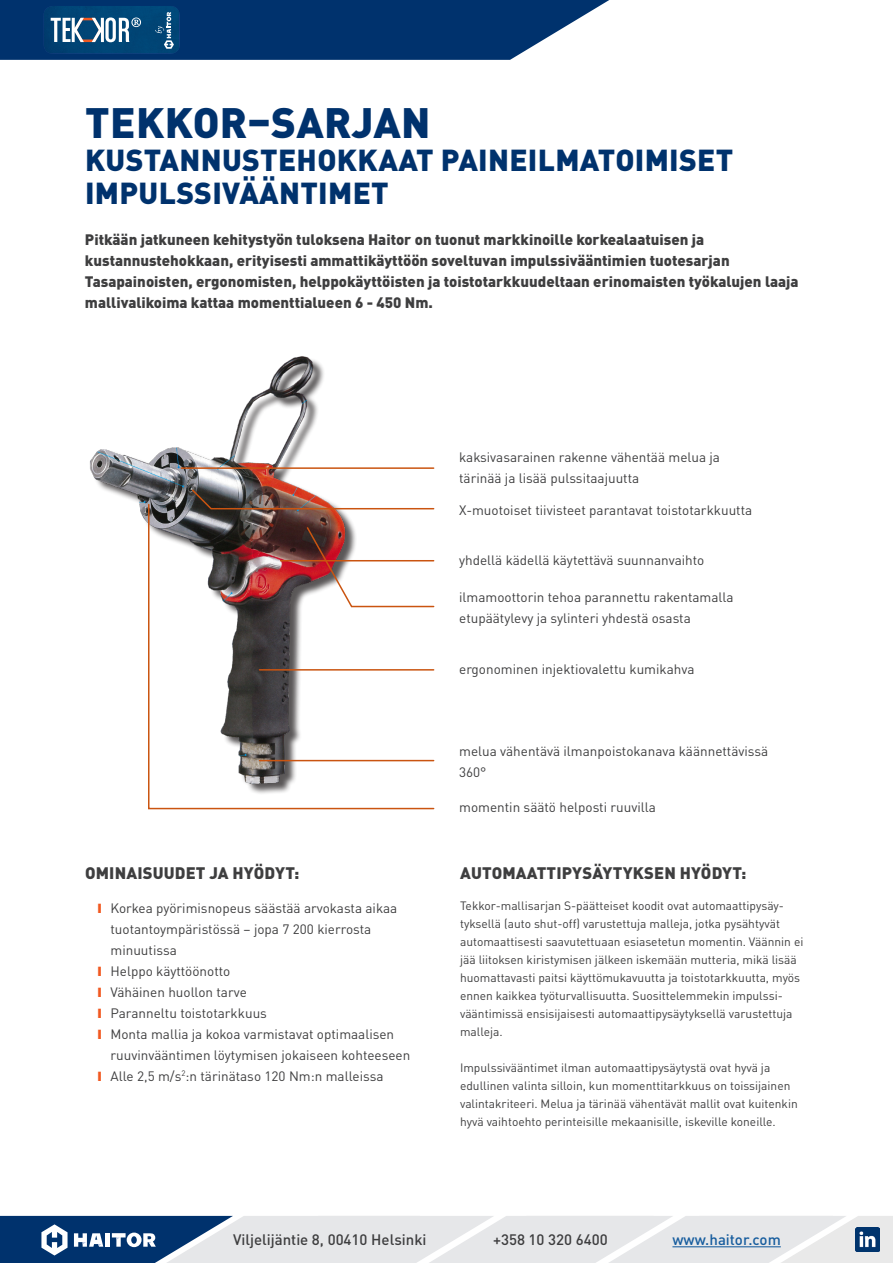
<style>
.page{position:relative;width:893px;height:1263px;background:#fff}
.page>*{position:absolute;margin:0;border:0;box-sizing:border-box;transform-origin:0 0}
.Big_headline_blue_1__line{font:900 42px "DINOT";letter-spacing:.01em;color:#00326d}
.Big_headline_blue_2__line{font:900 30px/33px "DINOT";letter-spacing:.01em;color:#00326d}
.Headline{font:900 16.5px "DINOT";letter-spacing:.01em;color:#3e3e3f}
.Ingress{font:900 15px/21px "DINOT";color:#3e3e3f}
.t1{font:500 15px "DINOT";color:#3e3e3f}
.t2{font:500 15px "DINOT";color:#175d9e}
.Body_text{font:13.5px/21px "DINOT";color:#3e3e3f}
.Body_text-2{font:12px/18px "DINOT";color:#3e3e3f}
</style>
<div class="page">
<img style="left:90px;top:356px;width:234px;height:168px">
<hr style="left:181px;top:467px;width:253px;height:2px;background:#ca5410">
<svg style="left:191px;top:488px;width:141px;height:15px;background:#846660"></svg>
<svg style="left:147px;top:503px;width:288px;height:307px"></svg>
<svg style="left:0;top:0;width:609px;height:60px;background:#1c4b7e"></svg>
<svg style="left:0;top:1216px;width:893px;height:47px;background:#b9c4d1"></svg>
<p class="Big_headline_blue_1__line" style="left:85px;top:95px;width:347px">TEKKOR–SARJAN</p>
<p class="Big_headline_blue_2__line" style="left:85px;top:143px;width:650px">KUSTANNUSTEHOKKAAT PAINEILMATOIMISET<br>IMPULSSIVÄÄNTIMET</p>
<p class="Ingress" style="left:85px;top:228px;width:715px">Pitkään jatkuneen kehitystyön tuloksena Haitor on tuonut markkinoille korkealaatuisen ja kustannustehokkaan, erityisesti ammattikäyttöön soveltuvan impulssivääntimien tuotesarjan Tasapainoisten, ergonomisten, helppokäyttöisten ja toistotarkkuudeltaan erinomaisten työkalujen laaja mallivalikoima kattaa momenttialueen 6 - 450 Nm.</p>
<p class="Body_text" style="left:459px;top:446px;width:262px">kaksivasarainen rakenne vähentää melua ja tärinää ja lisää pulssitaajuutta</p>
<p class="Body_text" style="left:459px;top:499px;width:295px">X-muotoiset tiivisteet parantavat toistotarkkuutta</p>
<p class="Body_text" style="left:459px;top:549px;width:247px">yhdellä kädellä käytettävä suunnanvaihto</p>
<p class="Body_text" style="left:459px;top:586px;width:276px">ilmamoottorin tehoa parannettu rakentamalla etupäätylevy ja sylinteri yhdestä osasta</p>
<p class="Body_text" style="left:459px;top:658px;width:237px">ergonominen injektiovalettu kumikahva</p>
<p class="Body_text" style="left:459px;top:740px;width:311px">melua vähentävä ilmanpoistokanava käännettävissä<br>360°</p>
<p class="Headline" style="left:85px;top:862px;width:216px">OMINAISUUDET JA HYÖDYT:</p>
<p class="Body_text" style="left:110px;top:897px;width:288px">Korkea pyörimisnopeus säästää arvokasta aikaa tuotantoympäristössä – jopa 7 200 kierrosta minuutissa</p>
<p class="Body_text" style="left:110px;top:960px;width:121px">Helppo käyttöönotto</p>
<p class="Body_text" style="left:110px;top:981px;width:138px">Vähäinen huollon tarve</p>
<p class="Body_text" style="left:110px;top:1002px;width:158px">Paranneltu toistotarkkuus</p>
<p class="Body_text" style="left:110px;top:1023px;width:301px">Monta mallia ja kokoa varmistavat optimaalisen ruuvinvääntimen löytymisen jokaiseen kohteeseen</p>
<p class="Body_text" style="left:110px;top:1065px;width:274px">Alle 2,5 m/s<sup>2</sup>:n tärinätaso 120 Nm:n malleissa</p>
<p class="Body_text" style="left:459px;top:796px;width:198px">momentin säätö helposti ruuvilla</p>
<p class="Headline" style="left:460px;top:862px;width:288px">AUTOMAATTIPYSÄYTYKSEN HYÖDYT:</p>
<p class="Body_text-2" style="left:460px;top:896px;width:345px">Tekkor-mallisarjan S-päätteiset koodit ovat automaattipysäy&shy;tyksellä (auto shut-off) varustettuja malleja, jotka pysähtyvät automaattisesti saavutettuaan esiasetetun momentin. Väännin ei jää liitoksen kiristymisen jälkeen iskemään mutteria, mikä lisää huomattavasti paitsi käyttömukavuutta ja toistotarkkuutta, myös ennen kaikkea työturvallisuutta. Suosittelemmekin impulssi&shy;vääntimissä ensisijaisesti automaattipysäytyksellä varustettuja malleja.</p>
<p class="Body_text-2" style="left:460px;top:1058px;width:339px">Impulssivääntimet ilman automaattipysäytystä ovat hyvä ja edullinen valinta silloin, kun momenttitarkkuus on toissijainen valintakriteeri. Melua ja tärinää vähentävät mallit ovat kuitenkin hyvä vaihtoehto perinteisille mekaanisille, iskeville koneille.</p>
<p class="t1" style="left:233px;top:1230px;width:195px">Viljelijäntie 8, 00410 Helsinki</p>
<p class="t1" style="left:493px;top:1230px;width:116px">+358 10 320 6400</p>
<p class="t2" style="left:672px;top:1230px;width:110px">www.haitor.com</p>
</div>
